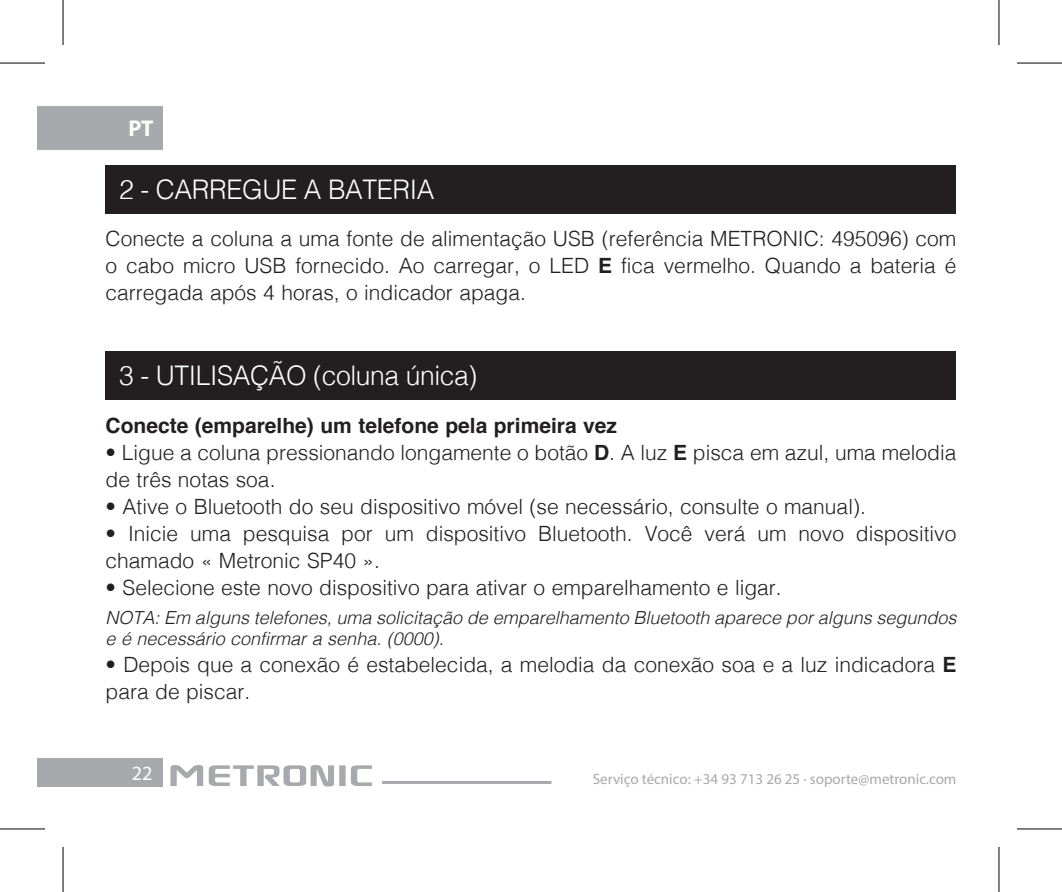
<style>
.page{position:relative;width:1062px;height:892px;background:#fff}
.page>*{position:absolute;margin:0;border:0;box-sizing:border-box;transform-origin:0 0}
.t1{font:300 27px "Helvetica";letter-spacing:-.015em;color:#fff}
.t2{font:700 22.8px "Myriad Pro";color:#fff}
.t3{font:300 21px/27px "Helvetica";color:#231f20}
.t4{font:700 21px "Helvetica";color:#231f20}
.t5{font:20.1px "Myriad Pro";color:#fff}
.t6{font:italic 300 18px/21px "Helvetica";color:#231f20}
.t7{font:15px "Myriad Pro";color:#a8a9ad}
.s1{font-weight:700}
</style>
<div class="page">
<hr style="left:382px;top:780px;width:169px;height:3px;background:#a8a9ad">
<svg style="left:209px;top:765px;width:163px;height:21px"></svg>
<svg style="left:170px;top:765px;width:33px;height:20px"></svg>
<div style="left:37px;top:758px;width:125px;height:28px;background:#a8a9ad"></div>
<div style="left:37px;top:106px;width:125px;height:43px;background:#a8a9ad"></div>
<div style="left:106px;top:166px;width:850px;height:48px;background:#231f20"></div>
<div style="left:106px;top:351px;width:850px;height:49px;background:#231f20"></div>
<svg style="left:0;top:829px;width:45px;height:1px"></svg>
<svg style="left:1017px;top:829px;width:44px;height:1px"></svg>
<hr style="left:0;top:62px;width:45px;height:2px;background:#000">
<hr style="left:1016px;top:62px;width:45px;height:2px;background:#000">
<hr style="left:0;top:828px;width:45px;height:1px;background:#000">
<hr style="left:1016px;top:828px;width:45px;height:1px;background:#000">
<hr style="left:62px;top:0;width:2px;height:45px;background:#000">
<hr style="left:62px;top:846px;width:2px;height:45px;background:#000">
<hr style="left:998px;top:0;width:1px;height:45px;background:#000">
<hr style="left:998px;top:846px;width:1px;height:45px;background:#000">
<p class="t2" style="left:129px;top:113px;width:26px">PT</p>
<p class="t1" style="left:119px;top:167px;width:317px">2 - CARREGUE A BATERIA</p>
<p class="t3" style="left:106px;top:223px;width:852px;text-align:justify">Conecte a coluna a uma fonte de alimentação USB (referência METRONIC: 495096) com o cabo micro USB fornecido. Ao carregar, o LED <span class="s1">E</span> fica vermelho. Quando a bateria é carregada após 4 horas, o indicador apaga.</p>
<p class="t1" style="left:119px;top:352px;width:360px">3 - UTILISAÇÃO (coluna única)</p>
<p class="t4" style="left:106px;top:408px;width:513px">Conecte (emparelhe) um telefone pela primeira vez</p>
<p class="t3" style="left:106px;top:437px;width:852px">• Ligue a coluna pressionando longamente o botão <span class="s1">D</span>. A luz <span class="s1">E</span> pisca em azul, uma melodia de três notas soa.</p>
<p class="t3" style="left:106px;top:491px;width:761px">• Ative o Bluetooth do seu dispositivo móvel (se necessário, consulte o manual).</p>
<p class="t3" style="left:106px;top:518px;width:852px">• Inicie uma pesquisa por um dispositivo Bluetooth. Você verá um novo dispositivo chamado « Metronic SP40 ».</p>
<p class="t3" style="left:106px;top:572px;width:677px">• Selecione este novo dispositivo para ativar o emparelhamento e ligar.</p>
<p class="t6" style="left:106px;top:606px;width:852px">NOTA: Em alguns telefones, uma solicitação de emparelhamento Bluetooth aparece por alguns segundos e é necessário confirmar a senha. (0000).</p>
<p class="t3" style="left:106px;top:649px;width:852px">• Depois que a conexão é estabelecida, a melodia da conexão soa e a luz indicadora <span class="s1">E </span>para de piscar.</p>
<p class="t5" style="left:132px;top:761px;width:22px">22</p>
<p class="t7" style="left:592px;top:769px;width:365px">Serviço técnico: +34 93 713 26 25 · soporte@metronic.com</p>
</div>
